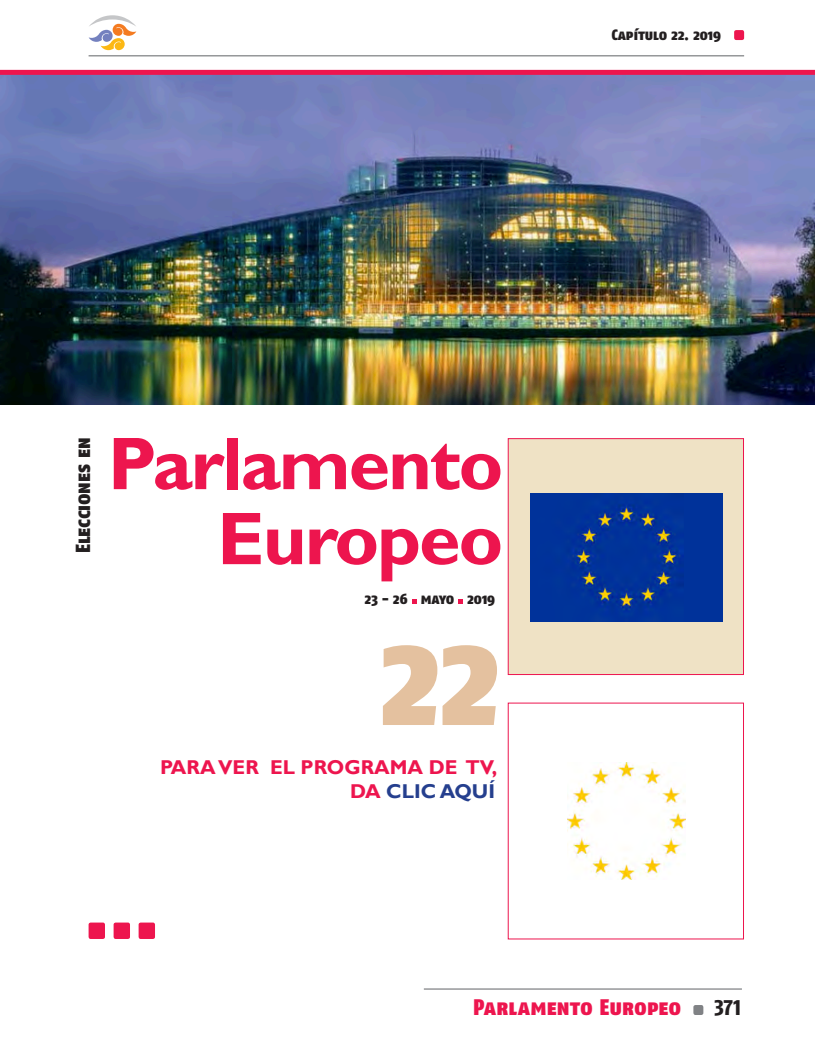
<style>
.page{position:relative;width:815px;height:1063px;background:#fff}
.page>*{position:absolute;margin:0;border:0;box-sizing:border-box;transform-origin:0 0}
.t1{font:140px "Fago Co Black Caps";color:#e4c19f}
.t2{font:700 75px/75px "Gill Sans";letter-spacing:-.025em;color:#ed154e;text-align:right}
.t3{font:22.5px "Fago Co Black Caps";color:#ed154e}
.t4{font:800 22.5px "Fago Co Lf";color:#231f20}
.t5{font:20.38px "Fago Co Black Caps";letter-spacing:-.01em;color:#231f20}
.t6{font:700 20px "Gill Sans";color:#ed154e}
.t7{font:700 20px "Gill Sans";color:#253f8e}
.t8{font:15px "Fago Co Black Caps";color:#231f20}
.s1{font-style:inherit}
.s2{color:#ed154e}
</style>
<div class="page">
<img style="left:0;top:75px;width:815px;height:330px">
<div style="left:89px;top:923px;width:16px;height:16px;background:#ed154e;border-radius:2px"></div>
<div style="left:114px;top:923px;width:16px;height:16px;background:#ed154e;border-radius:2px"></div>
<div style="left:139px;top:923px;width:16px;height:16px;background:#ed154e;border-radius:2px"></div>
<svg style="left:412px;top:599px;width:4px;height:5px"></svg>
<svg style="left:459px;top:599px;width:4px;height:5px"></svg>
<div style="left:508px;top:438px;width:236px;height:237px;background:#efe2c5;border:1px solid #ed154e"></div>
<div style="left:734px;top:30px;width:10px;height:10px;background:#ed154e;border-radius:2px"></div>
<hr style="left:89px;top:55px;width:655px;height:1px;background:#808285">
<svg style="left:89px;top:15px;width:47px;height:35px"></svg>
<div style="left:0;top:70px;width:815px;height:5px;background:#ed154e"></div>
<div style="left:693px;top:1005px;width:10px;height:10px;background:#808285;border-radius:2px"></div>
<hr style="left:424px;top:988px;width:318px;height:2px;background:#808285">
<img style="left:530px;top:494px;width:193px;height:128px">
<img style="left:568px;top:763px;width:118px;height:116px">
<p class="t8" style="left:611px;top:26px;width:111px">Capítulo 22. 2019</p>
<p class="t5" style="left:71px;top:553px;width:117px;rotate:-90deg">Elecciones en</p>
<p class="t2" style="left:108px;top:428px;width:397px">Parlamento<br>Europeo</p>
<p class="t8" style="left:365px;top:589px;width:132px">23 - 26 mayo 201<span class="s1">9</span></p>
<p class="t1" style="left:381px;top:591px;width:121px">22</p>
<p class="t6" style="left:160px;top:755px;width:339px">PARA VER EL PROGRAMA DE TV,</p>
<p class="t7" style="left:350px;top:779px;width:146px"><span class="s2">DA</span> CLIC AQUÍ</p>
<p class="t3" style="left:473px;top:994px;width:210px">Parlamento Europeo</p>
<p class="t4" style="left:714px;top:994px;width:28px">371</p>
</div>
